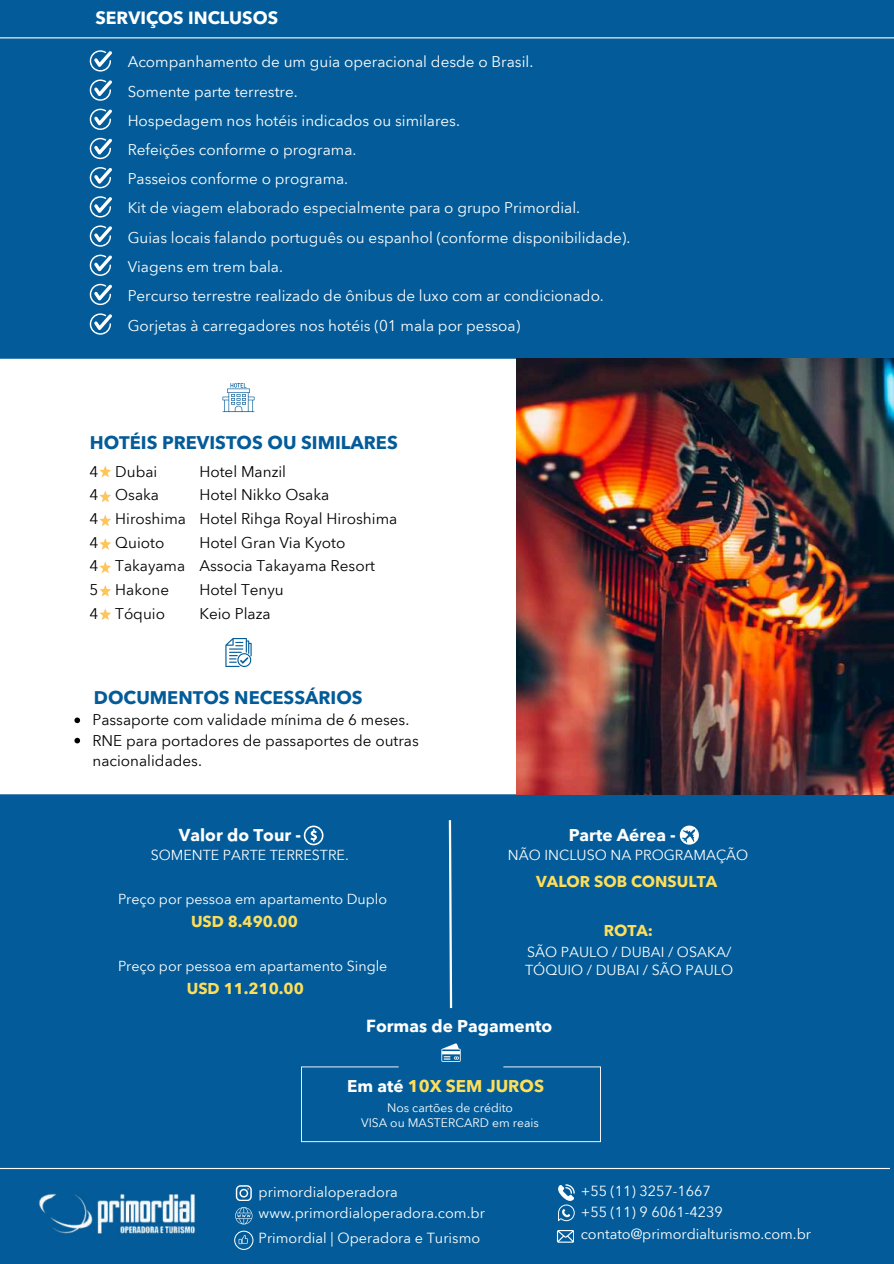
<style>
.page{position:relative;width:894px;height:1264px;background:#fff}
.page>*{position:absolute;margin:0;border:0;box-sizing:border-box;transform-origin:0 0}
.t1{font:700 18.3px "Avenir Next Thai Modern";color:#035c99}
.t2{font:700 17.7px "Avenir Next Thai Modern";color:#fff}
.t3{font:700 17.1px "Avenir Next Thai Modern";color:#fff}
.t4{font:700 16.95px "Avenir Next Thai Modern";color:#ffde59}
.t5{font:700 15.6px "Avenir Next Thai Modern";color:#ffde59}
.t6{font:15.3px/29.2px "Avenir Next Thai Modern";color:#fff}
.t7{font:15.3px/23.7px "Avenir Next Thai Modern";color:#000}
.t8{font:14.4px/21.8px "Avenir Next Thai Modern";color:#fff}
.t9{font:14.25px/17.9px "Avenir Next Thai Modern";color:#fff}
.t10{font:12.15px/14.1px "Avenir Next Thai Modern";color:#fff;text-align:center}
.s1{color:#fff}
</style>
<div class="page">
<div style="left:0;top:0;width:893px;height:359px;background:#035c99"></div>
<hr style="left:0;top:37px;width:893px;height:1px;background:#fff">
<svg style="left:90px;top:50px;width:22px;height:22px"></svg>
<svg style="left:90px;top:79px;width:22px;height:22px"></svg>
<svg style="left:90px;top:109px;width:22px;height:21px"></svg>
<svg style="left:90px;top:138px;width:22px;height:21px"></svg>
<svg style="left:90px;top:167px;width:22px;height:21px"></svg>
<svg style="left:90px;top:196px;width:22px;height:21px"></svg>
<svg style="left:90px;top:225px;width:22px;height:22px"></svg>
<svg style="left:90px;top:255px;width:22px;height:21px"></svg>
<svg style="left:90px;top:284px;width:22px;height:21px"></svg>
<svg style="left:90px;top:313px;width:22px;height:22px"></svg>
<svg style="left:222px;top:383px;width:32px;height:29px"></svg>
<svg style="left:100px;top:466px;width:11px;height:11px"></svg>
<svg style="left:100px;top:491px;width:11px;height:11px"></svg>
<svg style="left:100px;top:515px;width:11px;height:11px"></svg>
<svg style="left:100px;top:538px;width:11px;height:11px"></svg>
<svg style="left:100px;top:562px;width:11px;height:11px"></svg>
<svg style="left:100px;top:585px;width:11px;height:11px"></svg>
<svg style="left:100px;top:608px;width:11px;height:12px"></svg>
<svg style="left:225px;top:638px;width:26px;height:29px"></svg>
<svg style="left:74px;top:717px;width:6px;height:6px"></svg>
<svg style="left:74px;top:737px;width:6px;height:6px"></svg>
<div style="left:0;top:794px;width:893px;height:469px;background:#035c99"></div>
<svg style="left:301px;top:1043px;width:299px;height:99px"></svg>
<svg style="left:304px;top:825px;width:19px;height:20px"></svg>
<svg style="left:679px;top:825px;width:19px;height:19px"></svg>
<svg style="left:448px;top:820px;width:5px;height:189px"></svg>
<hr style="left:0;top:1167px;width:889px;height:1px;background:#fff">
<svg style="left:236px;top:1185px;width:15px;height:15px"></svg>
<svg style="left:235px;top:1207px;width:17px;height:16px"></svg>
<svg style="left:556px;top:1230px;width:17px;height:12px"></svg>
<svg style="left:558px;top:1184px;width:16px;height:37px"></svg>
<svg style="left:234px;top:1230px;width:19px;height:19px"></svg>
<img style="left:38px;top:1193px;width:158px;height:41px">
<img style="left:516px;top:359px;width:377px;height:435px">
<p class="t2" style="left:95px;top:5px;width:184px">SERVIÇOS INCLUSOS</p>
<p class="t6" style="left:128px;top:47px;width:504px">Acompanhamento de um guia operacional desde o Brasil.<br>Somente parte terrestre.<br>Hospedagem nos hotéis indicados ou similares.<br>Refeições conforme o programa.<br>Passeios conforme o programa.<br>Kit de viagem elaborado especialmente para o grupo Primordial.<br>Guias locais falando português ou espanhol (conforme disponibilidade).<br>Viagens em trem bala.</p>
<p class="t6" style="left:128px;top:281px;width:477px">Percurso terrestre realizado de ônibus de luxo com ar condicionado.</p>
<p class="t6" style="left:128px;top:311px;width:394px">Gorjetas à carregadores nos hotéis (01 mala por pessoa)</p>
<p class="t1" style="left:90px;top:428px;width:309px">HOTÉIS PREVISTOS OU SIMILARES</p>
<p class="t7" style="left:115px;top:459px;width:72px">Dubai<br>Osaka<br>Hiroshima<br>Quioto<br>Takayama<br>Hakone<br>Tóquio</p>
<p class="t7" style="left:199px;top:459px;width:199px">Hotel Manzil<br>Hotel Nikko Osaka<br>Hotel Rihga Royal Hiroshima<br>Hotel Gran Via Kyoto<br>Associa Takayama Resort<br>Hotel Tenyu<br>Keio Plaza</p>
<p class="t7" style="left:89px;top:459px;width:10px;text-align:justify">4<br>4<br>4<br>4<br>4<br>5<br>4</p>
<p class="t1" style="left:94px;top:684px;width:270px">DOCUMENTOS NECESSÁRIOS</p>
<p class="t7" style="left:92px;top:709px;width:328px;line-height:20.2px">Passaporte com validade mínima de 6 meses.<br>RNE para portadores de passaportes de outras nacionalidades.</p>
<p class="t3" style="left:179px;top:822px;width:124px">Valor do Tour -</p>
<p class="t9" style="left:151px;top:845px;width:199px">SOMENTE PARTE TERRESTRE.</p>
<p class="t9" style="left:118px;top:889px;width:270px">Preço por pessoa em apartamento Duplo</p>
<p class="t5" style="left:191px;top:909px;width:108px">USD 8.490.00</p>
<p class="t9" style="left:118px;top:957px;width:271px">Preço por pessoa em apartamento Single</p>
<p class="t5" style="left:187px;top:977px;width:118px">USD 11.210.00</p>
<p class="t3" style="left:568px;top:822px;width:109px">Parte Aérea -</p>
<p class="t9" style="left:508px;top:845px;width:242px">NÃO INCLUSO NA PROGRAMAÇÃO</p>
<p class="t5" style="left:536px;top:870px;width:182px">VALOR SOB CONSULTA</p>
<p class="t5" style="left:603px;top:918px;width:51px">ROTA:</p>
<p class="t9" style="left:525px;top:942px;width:209px">SÃO PAULO / DUBAI / OSAKA/<br>TÓQUIO / DUBAI / SÃO PAULO</p>
<p class="t3" style="left:366px;top:1013px;width:188px">Formas de Pagamento</p>
<p class="t4" style="left:347px;top:1073px;width:198px"><span class="s1">Em até</span> 10X SEM JUROS</p>
<p class="t10" style="left:361px;top:1100px;width:179px">Nos cartões de crédito<br>VISA ou MASTERCARD em reais</p>
<p class="t8" style="left:258px;top:1180px;width:228px">primordialoperadora www.primordialoperadora.com.br</p>
<p class="t8" style="left:258px;top:1226px;width:223px">Primordial | Operadora e Turismo</p>
<p class="t8" style="left:580px;top:1179px;width:232px">+55 (11) 3257-1667<br>+55 (11) 9 6061-4239 contato@primordialturismo.com.br</p>
</div>
